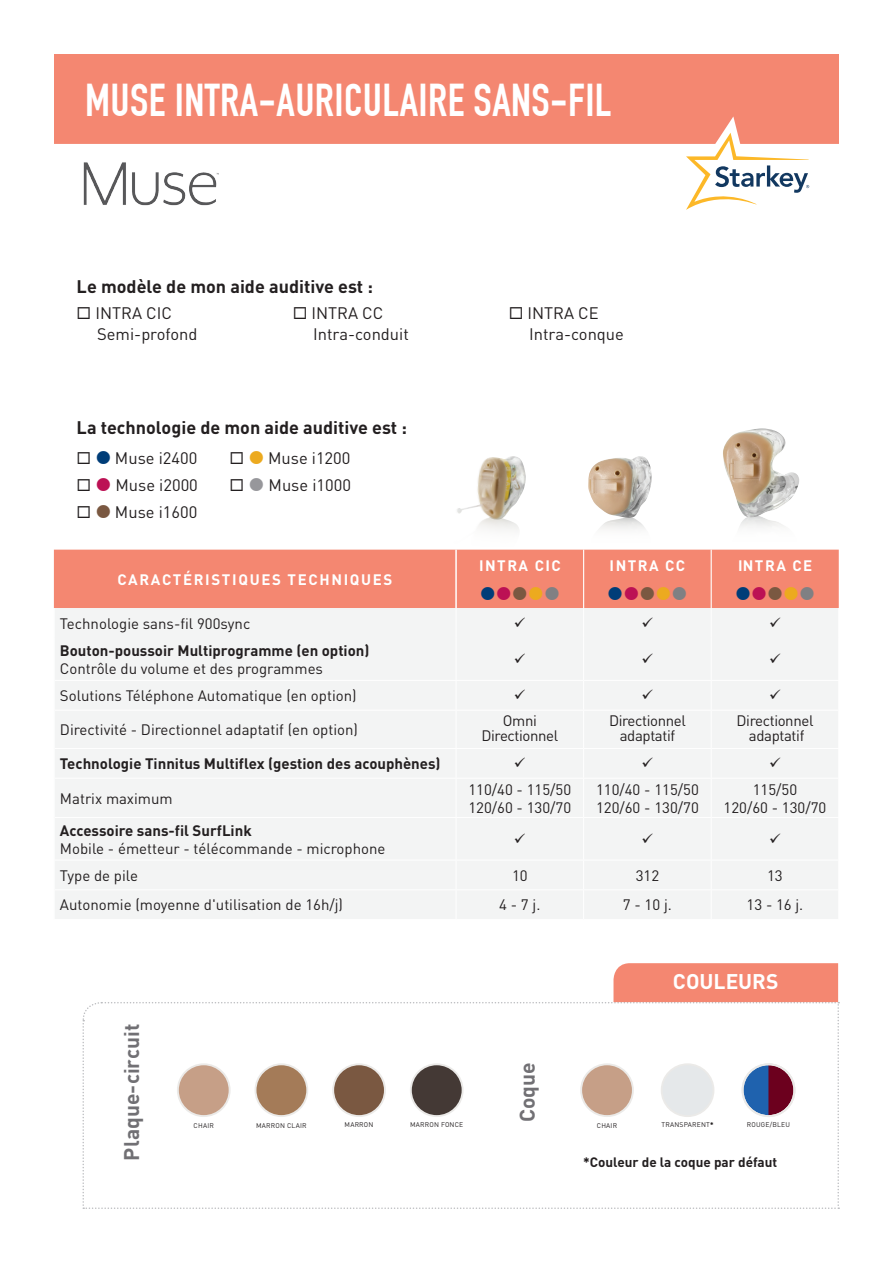
<style>
.page{position:relative;width:893px;height:1263px;background:#fff}
.page>*{position:absolute;margin:0;border:0;box-sizing:border-box;transform-origin:0 0}
.t1{font:45px "DIN Engschrift";letter-spacing:.01em;color:#fff}
.t2{font:700 21px "DINOT";color:#717074}
.t3{font:700 21px "DINOT";color:#fff}
.t4{font:700 18px "DINOT";color:#231f20}
.t5{font:16.5px "DINOT";color:#231f20}
.t6{font:15px/18px "DINOT";color:#231f20}
.t7{font:700 15px "DINOT";color:#231f20}
.t8{font:15px/15px "DINOT";letter-spacing:-.025em;color:#231f20;text-align:center}
.t9{font:700 15px "DINOT";letter-spacing:.11em;color:#fff}
.t10{font:700 13.5px "DINOT";color:#231f20}
.t11{font:6.75px "DINOT";letter-spacing:.03em;color:#231f20}
.s1{font-weight:900}
</style>
<div class="page">
<div style="left:54px;top:550px;width:785px;height:58px;background:#f48771"></div>
<div style="left:55px;top:608px;width:783px;height:311px;background:#f3f4f4"></div>
<hr style="left:455px;top:550px;width:2px;height:58px;background:#fff">
<hr style="left:583px;top:550px;width:1px;height:58px;background:#fff">
<hr style="left:711px;top:550px;width:1px;height:58px;background:#fff">
<hr style="left:456px;top:608px;width:1px;height:30px;background:#fff">
<hr style="left:583px;top:608px;width:1px;height:30px;background:#fff">
<hr style="left:711px;top:608px;width:1px;height:30px;background:#fff">
<hr style="left:456px;top:638px;width:1px;height:42px;background:#fff">
<hr style="left:583px;top:638px;width:1px;height:42px;background:#fff">
<hr style="left:711px;top:638px;width:1px;height:42px;background:#fff">
<hr style="left:55px;top:680px;width:401px;height:1px;background:#fff">
<hr style="left:456px;top:680px;width:128px;height:1px;background:#fff">
<svg style="left:456px;top:681px;width:1px;height:29px"></svg>
<hr style="left:584px;top:680px;width:127px;height:1px;background:#fff">
<svg style="left:583px;top:681px;width:1px;height:29px"></svg>
<hr style="left:711px;top:680px;width:128px;height:1px;background:#fff">
<svg style="left:711px;top:681px;width:1px;height:29px"></svg>
<hr style="left:55px;top:710px;width:401px;height:1px;background:#fff">
<hr style="left:456px;top:710px;width:128px;height:1px;background:#fff">
<hr style="left:456px;top:710px;width:1px;height:38px;background:#fff">
<hr style="left:584px;top:710px;width:127px;height:1px;background:#fff">
<hr style="left:583px;top:710px;width:1px;height:38px;background:#fff">
<hr style="left:711px;top:710px;width:128px;height:1px;background:#fff">
<hr style="left:711px;top:710px;width:1px;height:38px;background:#fff">
<hr style="left:55px;top:748px;width:401px;height:1px;background:#fff">
<hr style="left:456px;top:748px;width:128px;height:1px;background:#fff">
<svg style="left:456px;top:749px;width:1px;height:29px"></svg>
<hr style="left:584px;top:748px;width:127px;height:1px;background:#fff">
<svg style="left:583px;top:749px;width:1px;height:29px"></svg>
<hr style="left:711px;top:748px;width:128px;height:1px;background:#fff">
<svg style="left:711px;top:749px;width:1px;height:29px"></svg>
<hr style="left:55px;top:778px;width:401px;height:1px;background:#fff">
<hr style="left:456px;top:778px;width:128px;height:1px;background:#fff">
<hr style="left:456px;top:778px;width:1px;height:39px;background:#fff">
<hr style="left:584px;top:778px;width:127px;height:1px;background:#fff">
<hr style="left:583px;top:778px;width:1px;height:39px;background:#fff">
<hr style="left:711px;top:778px;width:128px;height:1px;background:#fff">
<hr style="left:711px;top:778px;width:1px;height:39px;background:#fff">
<hr style="left:55px;top:817px;width:401px;height:1px;background:#fff">
<hr style="left:456px;top:817px;width:128px;height:1px;background:#fff">
<hr style="left:456px;top:818px;width:1px;height:42px;background:#fff">
<hr style="left:584px;top:817px;width:127px;height:1px;background:#fff">
<hr style="left:583px;top:818px;width:1px;height:42px;background:#fff">
<hr style="left:711px;top:817px;width:128px;height:1px;background:#fff">
<hr style="left:711px;top:818px;width:1px;height:42px;background:#fff">
<hr style="left:55px;top:860px;width:401px;height:1px;background:#fff">
<hr style="left:456px;top:860px;width:128px;height:1px;background:#fff">
<hr style="left:584px;top:860px;width:127px;height:1px;background:#fff">
<hr style="left:711px;top:860px;width:128px;height:1px;background:#fff">
<hr style="left:55px;top:889px;width:401px;height:1px;background:#fff">
<hr style="left:456px;top:889px;width:128px;height:1px;background:#fff">
<svg style="left:456px;top:861px;width:1px;height:58px"></svg>
<hr style="left:584px;top:889px;width:127px;height:1px;background:#fff">
<svg style="left:583px;top:861px;width:1px;height:58px"></svg>
<hr style="left:711px;top:889px;width:128px;height:1px;background:#fff">
<svg style="left:711px;top:861px;width:1px;height:58px"></svg>
<img style="left:457px;top:456px;width:69px;height:61px">
<img style="left:478px;top:517px;width:41px;height:13px">
<img style="left:723px;top:428px;width:76px;height:88px">
<img style="left:740px;top:516px;width:44px;height:11px">
<img style="left:588px;top:456px;width:64px;height:74px">
<div style="left:54px;top:54px;width:785px;height:90px;background:#f48771"></div>
<svg style="left:686px;top:133px;width:123px;height:77px"></svg>
<svg style="left:82px;top:963px;width:757px;height:246px"></svg>
<div style="left:742px;top:1063px;width:53px;height:54px;border:2px solid #ebeae8;border-radius:50%"></div>
<img style="left:83px;top:162px;width:136px;height:44px">
<svg style="left:481px;top:587px;width:77px;height:13px"></svg>
<svg style="left:609px;top:587px;width:77px;height:13px"></svg>
<svg style="left:737px;top:587px;width:77px;height:13px"></svg>
<svg style="left:515px;top:617px;width:10px;height:10px"></svg>
<svg style="left:643px;top:617px;width:10px;height:10px"></svg>
<svg style="left:770px;top:617px;width:10px;height:10px"></svg>
<svg style="left:515px;top:653px;width:10px;height:10px"></svg>
<svg style="left:643px;top:653px;width:10px;height:10px"></svg>
<svg style="left:770px;top:653px;width:10px;height:10px"></svg>
<svg style="left:515px;top:689px;width:10px;height:10px"></svg>
<svg style="left:643px;top:689px;width:10px;height:10px"></svg>
<svg style="left:770px;top:689px;width:10px;height:10px"></svg>
<svg style="left:515px;top:757px;width:10px;height:10px"></svg>
<svg style="left:643px;top:757px;width:10px;height:10px"></svg>
<svg style="left:770px;top:757px;width:10px;height:10px"></svg>
<svg style="left:515px;top:833px;width:10px;height:10px"></svg>
<svg style="left:643px;top:833px;width:10px;height:10px"></svg>
<svg style="left:770px;top:833px;width:10px;height:10px"></svg>
<h1 class="t1" style="left:85px;top:74px;width:528px">MUSE INTRA-AURICULAIRE SANS-FIL</h1>
<h1 class="t1" style="left:128px;top:77px;width:303px">TRI SE IES SANS-FIL</h1>
<p class="t4" style="left:77px;top:275px;width:298px">Le modèle de mon aide auditive est :</p>
<p class="t5" style="left:77px;top:302px;width:97px">◻ INTRA CIC</p>
<p class="t5" style="left:293px;top:302px;width:92px">◻ INTRA CC</p>
<p class="t5" style="left:509px;top:302px;width:92px">◻ INTRA CE</p>
<p class="t5" style="left:97px;top:323px;width:102px">Semi-profond</p>
<p class="t5" style="left:313px;top:323px;width:97px">Intra-conduit</p>
<p class="t5" style="left:529px;top:323px;width:96px">Intra-conque</p>
<p class="t4" style="left:77px;top:416px;width:332px">La technologie de mon aide auditive est :</p>
<p class="t5" style="left:77px;top:447px;width:122px">◻ Muse i2400</p>
<p class="t5" style="left:77px;top:474px;width:123px">◻ Muse i2000</p>
<p class="t5" style="left:77px;top:501px;width:122px">◻ Muse i1600</p>
<p class="t5" style="left:230px;top:447px;width:122px">◻ Muse i1200</p>
<p class="t5" style="left:230px;top:474px;width:123px">◻ Muse i1000</p>
<p class="t9" style="left:117px;top:569px;width:277px">CARACTÉRISTIQUES TECHNIQUES</p>
<p class="t9" style="left:479px;top:556px;width:83px">INTRA CIC</p>
<p class="t9" style="left:610px;top:556px;width:77px">INTRA CC</p>
<p class="t9" style="left:738px;top:556px;width:76px">INTRA CE</p>
<p class="t6" style="left:60px;top:614px;width:192px">Technologie sans-fil 900sync</p>
<p class="t7" style="left:60px;top:641px;width:311px">Bouton-poussoir Multiprogramme (en option)</p>
<p class="t6" style="left:60px;top:659px;width:265px">Contrôle du volume et des programmes</p>
<p class="t6" style="left:60px;top:686px;width:298px">Solutions Téléphone Automatique (en option)</p>
<p class="t6" style="left:60px;top:720px;width:300px">Directivité - Directionnel adaptatif (en option)</p>
<p class="t8" style="left:481px;top:713px;width:78px">Omni<br>Directionnel</p>
<p class="t8" style="left:609px;top:713px;width:78px">Directionnel adaptatif</p>
<p class="t8" style="left:737px;top:713px;width:78px">Directionnel adaptatif</p>
<p class="t7" style="left:60px;top:754px;width:382px">Technologie Tinnitus Multiflex (gestion des acouphènes)</p>
<p class="t6" style="left:60px;top:789px;width:114px">Matrix maximum</p>
<p class="t6" style="left:468px;top:780px;width:104px">110/40 - 115/50<br>120/60 - 130/70</p>
<p class="t6" style="left:596px;top:780px;width:104px">110/40 - 115/50<br>120/60 - 130/70</p>
<p class="t6" style="left:724px;top:780px;width:104px;text-align:center">115/50<br>120/60 - 130/70</p>
<p class="t7" style="left:60px;top:820px;width:193px">Accessoire sans-fil SurfLink</p>
<p class="t6" style="left:60px;top:839px;width:327px">Mobile - émetteur - télécommande - microphone</p>
<p class="t6" style="left:60px;top:866px;width:80px">Type de pile</p>
<p class="t6" style="left:512px;top:866px;width:17px">10</p>
<p class="t6" style="left:636px;top:866px;width:25px">312</p>
<p class="t6" style="left:767px;top:866px;width:17px">13</p>
<p class="t6" style="left:60px;top:896px;width:285px">Autonomie (moyenne d'utilisation de 16h/j)</p>
<p class="t6" style="left:499px;top:896px;width:43px">4 - 7 j.</p>
<p class="t6" style="left:623px;top:896px;width:50px">7 - 10 j.</p>
<p class="t6" style="left:747px;top:896px;width:58px">13 - 16 j.</p>
<h2 class="t2" style="left:118px;top:1161px;width:138px;rotate:-90deg">Plaque-circuit</h2>
<h2 class="t3" style="left:673px;top:968px;width:107px">COULEURS</h2>
<h2 class="t2" style="left:514px;top:1122px;width:61px;rotate:-90deg">Coque</h2>
<p class="t11" style="left:194px;top:1122px;width:22px">CHAIR</p>
<p class="t11" style="left:256px;top:1122px;width:52px">MARRON CLAIR</p>
<p class="t11" style="left:345px;top:1120px;width:30px">MARRON</p>
<p class="t11" style="left:410px;top:1120px;width:55px">MARRON FONCE</p>
<p class="t11" style="left:597px;top:1122px;width:22px">CHAIR</p>
<p class="t11" style="left:662px;top:1120px;width:53px">TRANSPARENT<span class="s1">*</span></p>
<p class="t11" style="left:747px;top:1120px;width:45px">ROUGE/BLEU</p>
<p class="t10" style="left:583px;top:1153px;width:196px">*Couleur de la coque par défaut</p>
</div>
